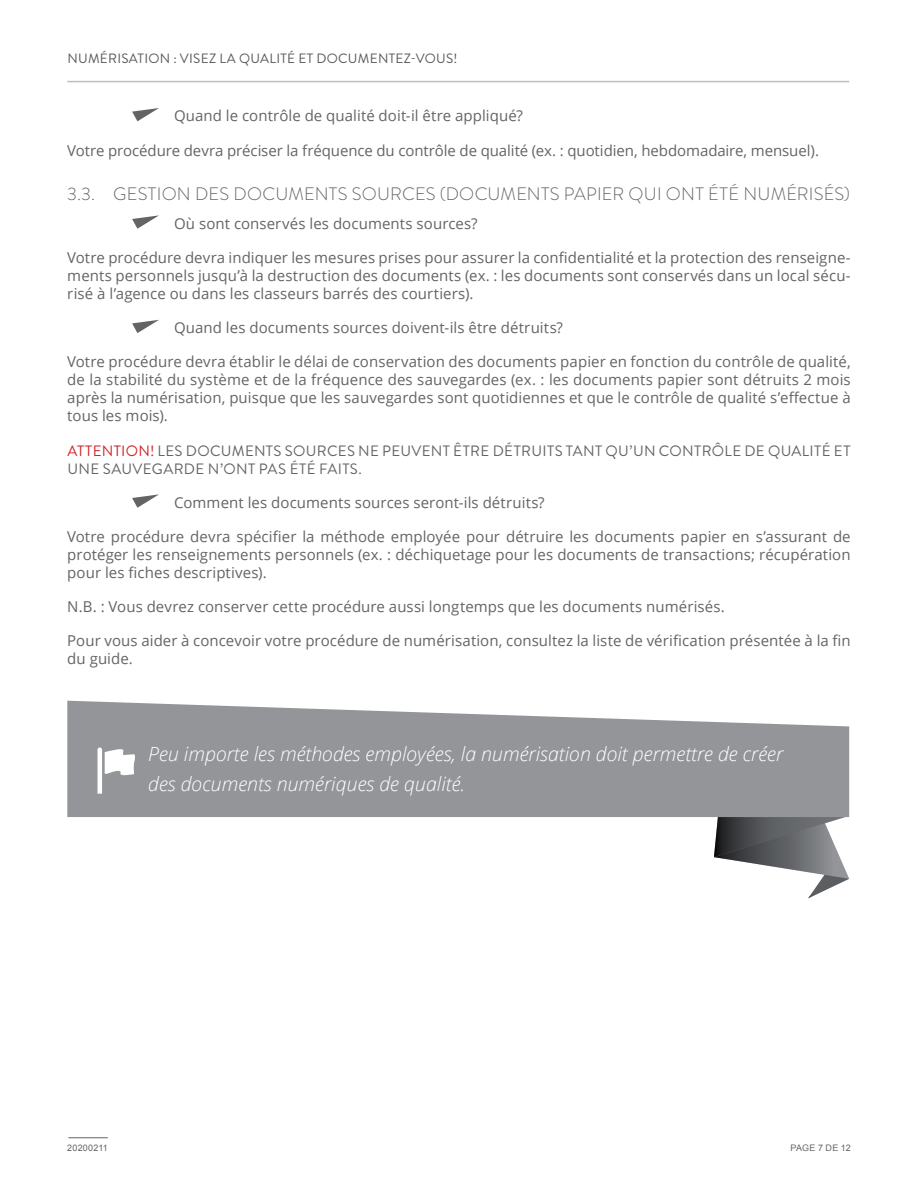
<style>
.page{position:relative;width:918px;height:1188px;background:#fff}
.page>*{position:absolute;margin:0;border:0;box-sizing:border-box;transform-origin:0 0}
.t1{font:italic 300 19.5px/30px "Open Sans";color:#fff}
.t2{font:300 18px "Brandon Grotesque";letter-spacing:.015em;color:#636466}
.t3{font:15px/18px "Open Sans";letter-spacing:.005em;color:#636466;text-align:justify}
.t4{font:15px/18px "Brandon Grotesque";letter-spacing:.025em;color:#636466}
.t5{font:13.5px "Brandon Grotesque";letter-spacing:.02em;color:#58595b}
.t6{font:9px "Arial";letter-spacing:.025em;color:#636466}
.s1{color:#d2232a}
</style>
<div class="page">
<hr style="left:67px;top:81px;width:782px;height:1px;background:#bcbec0">
<hr style="left:68px;top:1137px;width:40px;height:1px;background:#636466">
<svg style="left:132px;top:108px;width:27px;height:13px"></svg>
<svg style="left:132px;top:215px;width:27px;height:14px"></svg>
<svg style="left:132px;top:320px;width:27px;height:13px"></svg>
<svg style="left:132px;top:494px;width:27px;height:14px"></svg>
<svg style="left:67px;top:701px;width:782px;height:117px;background:#9fa1a4"></svg>
<svg style="left:714px;top:817px;width:131px;height:6px"></svg>
<svg style="left:714px;top:823px;width:134px;height:52px"></svg>
<svg style="left:808px;top:875px;width:41px;height:23px"></svg>
<svg style="left:97px;top:747px;width:39px;height:47px"></svg>
<p class="t5" style="left:67px;top:50px;width:392px">NUMÉRISATION : VISEZ LA QUALITÉ ET DOCUMENTEZ-VOUS!</p>
<p class="t3" style="left:174px;top:106px;width:350px">Quand le contrôle de qualité doit-il être appliqué?</p>
<p class="t3" style="left:67px;top:141px;width:753px">Votre procédure devra préciser la fréquence du contrôle de qualité (ex. : quotidien, hebdomadaire, mensuel).</p>
<p class="t2" style="left:67px;top:182px;width:784px">3.3. GESTION DES DOCUMENTS SOURCES (DOCUMENTS PAPIER QUI ONT ÉTÉ NUMÉRISÉS)</p>
<p class="t3" style="left:174px;top:214px;width:305px">Où sont conservés les documents sources?</p>
<p class="t3" style="left:67px;top:248px;width:785px">Votre procédure devra indiquer les mesures prises pour assurer la confidentialité et la protection des renseigne&shy;ments personnels jusqu’à la destruction des documents (ex. : les documents sont conservés dans un local sécu&shy;risé à l’agence ou dans les classeurs barrés des courtiers).</p>
<p class="t3" style="left:174px;top:318px;width:390px">Quand les documents sources doivent-ils être détruits?</p>
<p class="t3" style="left:67px;top:352px;width:785px">Votre procédure devra établir le délai de conservation des documents papier en fonction du contrôle de qualité, de la stabilité du système et de la fréquence des sauvegardes (ex. : les documents papier sont détruits 2 mois après la numérisation, puisque que les sauvegardes sont quotidiennes et que le contrôle de qualité s’effectue à tous les mois).</p>
<p class="t4" style="left:67px;top:442px;width:785px"><span class="s1">ATTENTION!</span> LES DOCUMENTS SOURCES NE PEUVENT ÊTRE DÉTRUITS TANT QU’UN CONTRÔLE DE QUALITÉ ET<br>UNE SAUVEGARDE N’ONT PAS ÉTÉ FAITS.</p>
<p class="t3" style="left:174px;top:493px;width:372px">Comment les documents sources seront-ils détruits?</p>
<p class="t3" style="left:67px;top:527px;width:785px">Votre procédure devra spécifier la méthode employée pour détruire les documents papier en s’assurant de protéger les renseignements personnels (ex. : déchiquetage pour les documents de transactions; récupération pour les fiches descriptives).</p>
<p class="t3" style="left:67px;top:597px;width:659px">N.B. : Vous devrez conserver cette procédure aussi longtemps que les documents numérisés.</p>
<p class="t3" style="left:67px;top:631px;width:785px">Pour vous aider à concevoir votre procédure de numérisation, consultez la liste de vérification présentée à la fin du guide.</p>
<h1 class="t1" style="left:148px;top:738px;width:636px">Peu importe les méthodes employées, la numérisation doit permettre de créer des documents numériques de qualité.</h1>
<p class="t6" style="left:67px;top:1142px;width:42px">20200211</p>
<p class="t6" style="left:791px;top:1142px;width:62px">PAGE 7 DE 12</p>
</div>
